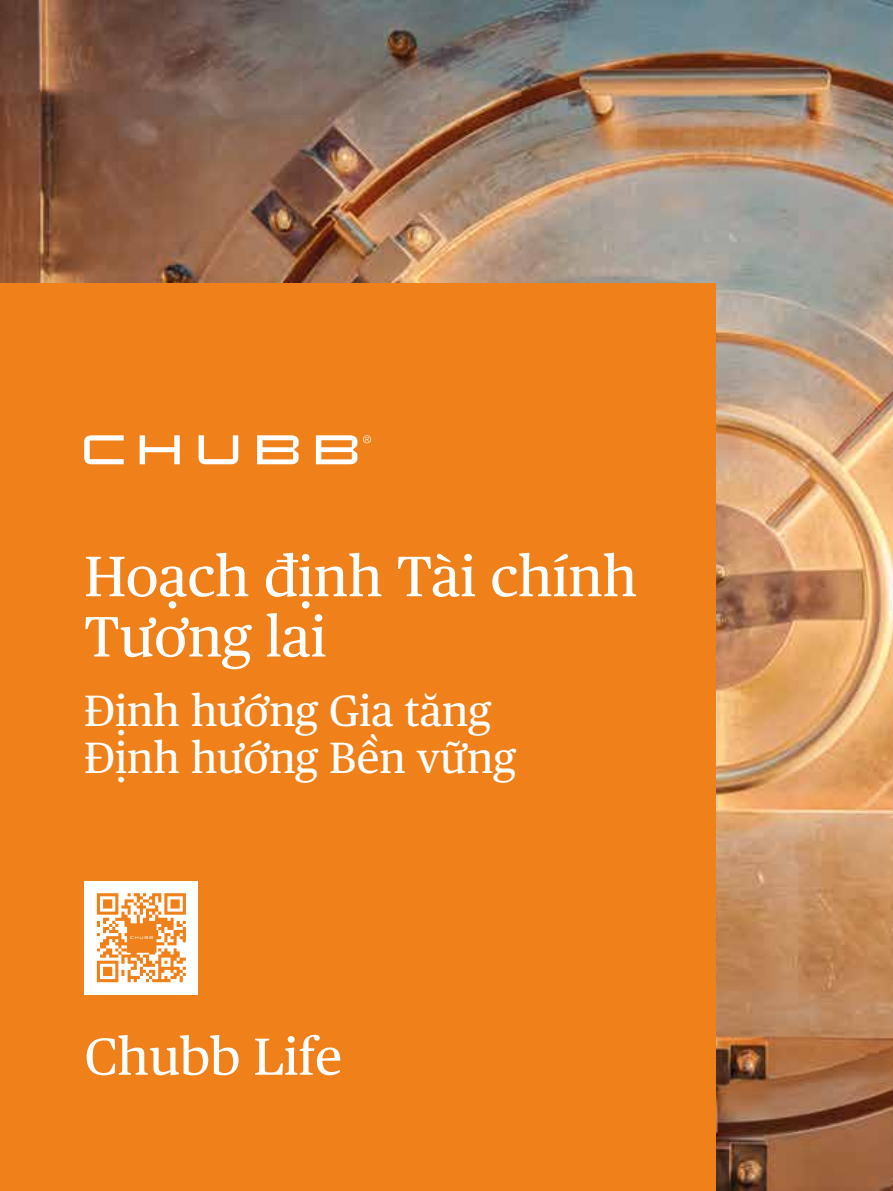
<style>
.page{position:relative;width:893px;height:1191px;background:#fff}
.page>*{position:absolute;margin:0;border:0;box-sizing:border-box;transform-origin:0 0}
.t1{font:56.8px/60.2px "Chubb Publico Text VN";color:#fff}
.t2{font:52px "Chubb Publico Text VN";color:#fff}
.t3{font:43.6px/46.2px "Chubb Publico Text VN";color:#fff}
</style>
<div class="page">
<img style="left:0;top:0;width:892px;height:1191px">
<div style="left:0;top:284px;width:715px;height:907px;background:#f08019"></div>
<svg style="left:84px;top:435px;width:273px;height:29px"></svg>
<svg style="left:363px;top:435px;width:8px;height:8px"></svg>
<div style="left:85px;top:881px;width:113px;height:113px;background:#fff"></div>
<svg style="left:97px;top:893px;width:89px;height:89px"></svg>
<h1 class="t1" style="left:84px;top:543px;width:554px">Hoạch định Tài chính<br>Tương lai</h1>
<p class="t3" style="left:84px;top:685px;width:433px">Định hướng Gia tăng<br>Định hướng Bền vững</p>
<p class="t2" style="left:85px;top:1017px;width:259px">Chubb Life</p>
</div>
